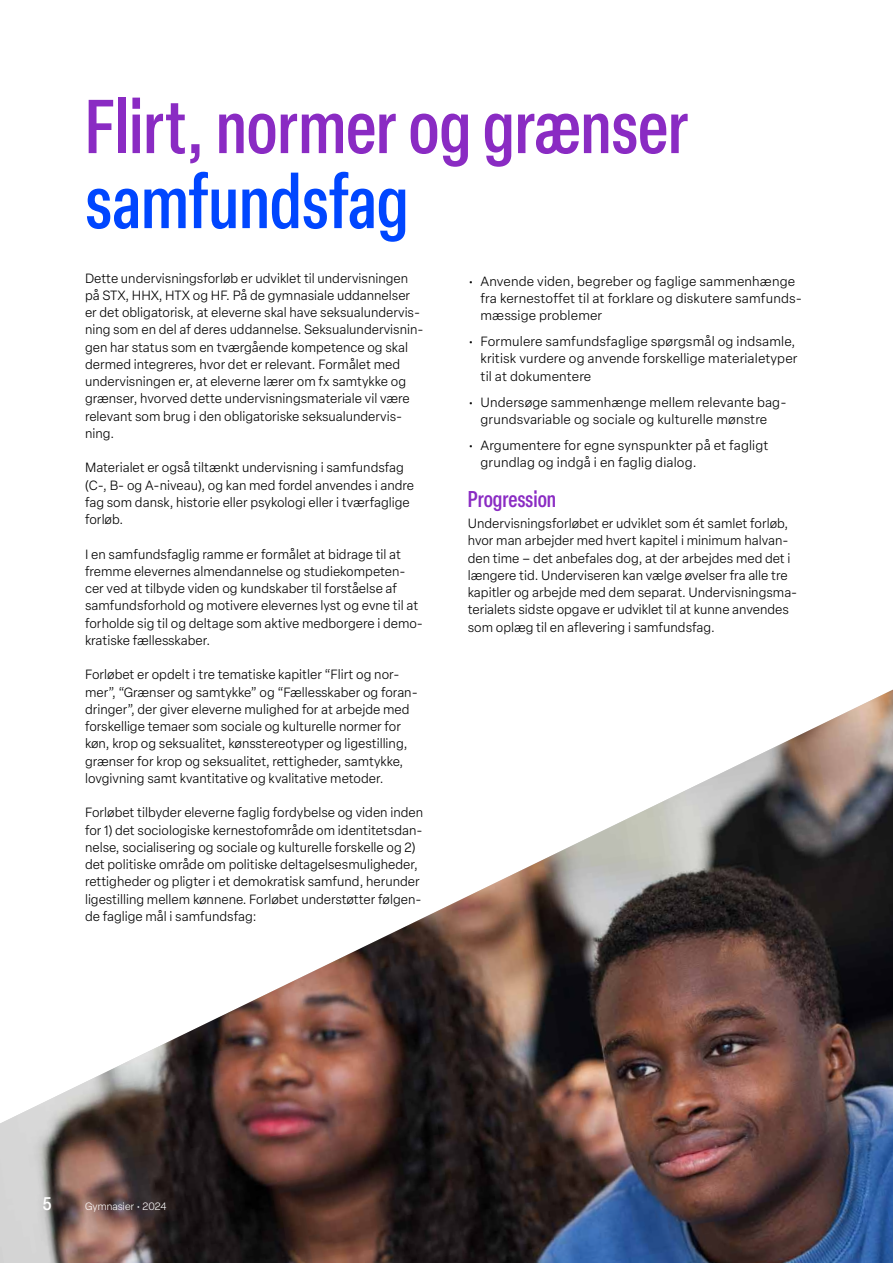
<style>
.page{position:relative;width:893px;height:1263px;background:#fff}
.page>*{position:absolute;margin:0;border:0;box-sizing:border-box;transform-origin:0 0}
.t1{font:500 condensed 75px "Elza";color:#8a2bc3}
.t2{font:500 condensed 75px "Elza";color:#0046ff}
.t3{font:500 condensed 22.5px "Elza";color:#8a2bc3}
.t4{font:500 condensed 18px "Elza";color:#fff}
.t5{font:300 13.2px/17.2px "Elza Text";color:#000}
.t6{font:300 10.5px "Elza";letter-spacing:.01em;color:#fff}
</style>
<div class="page">
<img style="left:0;top:690px;width:893px;height:573px">
<h1 class="t1" style="left:85px;top:77px;width:605px">Flirt, normer og grænser</h1>
<h1 class="t2" style="left:85px;top:152px;width:325px">samfundsfag</h1>
<p class="t5" style="left:480px;top:272px;width:323px;text-indent:-13px">• Anvende viden, begreber og faglige sammenhænge fra kernestoffet til at forklare og diskutere samfunds&shy;mæssige problemer</p>
<p class="t5" style="left:480px;top:332px;width:318px;text-indent:-13px">• Formulere samfundsfaglige spørgsmål og indsamle, kritisk vurdere og anvende forskellige materialetyper til at dokumentere</p>
<p class="t5" style="left:468px;top:393px;width:320px;text-align:center">• Undersøge sammenhænge mellem relevante bag&shy;grundsvariable og sociale og kulturelle mønstre</p>
<p class="t5" style="left:480px;top:436px;width:289px;text-indent:-13px">• Argumentere for egne synspunkter på et fagligt grundlag og indgå i en faglig dialog.</p>
<h2 class="t3" style="left:468px;top:484px;width:90px">Progression</h2>
<p class="t5" style="left:468px;top:514px;width:331px">Undervisningsforløbet er udviklet som ét samlet forløb, hvor man arbejder med hvert kapitel i minimum halvan&shy;den time – det anbefales dog, at der arbejdes med det i længere tid. Underviseren kan vælge øvelser fra alle tre kapitler og arbejde med dem separat. Undervisningsma&shy;terialets sidste opgave er udviklet til at kunne anvendes som oplæg til en aflevering i samfundsfag.</p>
<p class="t5" style="left:85px;top:269px;width:340px">Dette undervisningsforløb er udviklet til undervisningen på STX, HHX, HTX og HF. På de gymnasiale uddannelser er det obligatorisk, at eleverne skal have seksualundervis&shy;ning som en del af deres uddannelse. Seksualundervisnin&shy;gen har status som en tværgående kompetence og skal dermed integreres, hvor det er relevant. Formålet med undervisningen er, at eleverne lærer om fx samtykke og grænser, hvorved dette undervisningsmateriale vil være relevant som brug i den obligatoriske seksualundervis&shy;ning.</p>
<p class="t5" style="left:85px;top:458px;width:331px">Materialet er også tiltænkt undervisning i samfundsfag (C-, B- og A-niveau), og kan med fordel anvendes i andre fag som dansk, historie eller psykologi eller i tværfaglige forløb.</p>
<p class="t5" style="left:85px;top:545px;width:339px">I en samfundsfaglig ramme er formålet at bidrage til at fremme elevernes almendannelse og studiekompeten&shy;cer ved at tilbyde viden og kundskaber til forståelse af samfundsforhold og motivere elevernes lyst og evne til at forholde sig til og deltage som aktive medborgere i demo&shy;kratiske fællesskaber.</p>
<p class="t5" style="left:85px;top:665px;width:334px">Forløbet er opdelt i tre tematiske kapitler “Flirt og nor&shy;mer”, “Grænser og samtykke” og “Fællesskaber og foran&shy;dringer”, der giver eleverne mulighed for at arbejde med forskellige temaer som sociale og kulturelle normer for køn, krop og seksualitet, kønsstereotyper og ligestilling, grænser for krop og seksualitet, rettigheder, samtykke, lovgivning samt kvantitative og kvalitative metoder.</p>
<p class="t5" style="left:85px;top:803px;width:340px">Forløbet tilbyder eleverne faglig fordybelse og viden inden for 1) det sociologiske kernestofområde om identitetsdan&shy;nelse, socialisering og sociale og kulturelle forskelle og 2) det politiske område om politiske deltagelsesmuligheder, rettigheder og pligter i et demokratisk samfund, herunder ligestilling mellem kønnene. Forløbet understøtter følgen&shy;de faglige mål i samfundsfag:</p>
<h3 class="t4" style="left:43px;top:1192px;width:11px">5</h3>
<p class="t6" style="left:85px;top:1200px;width:83px">Gymnasier • 2024</p>
</div>
